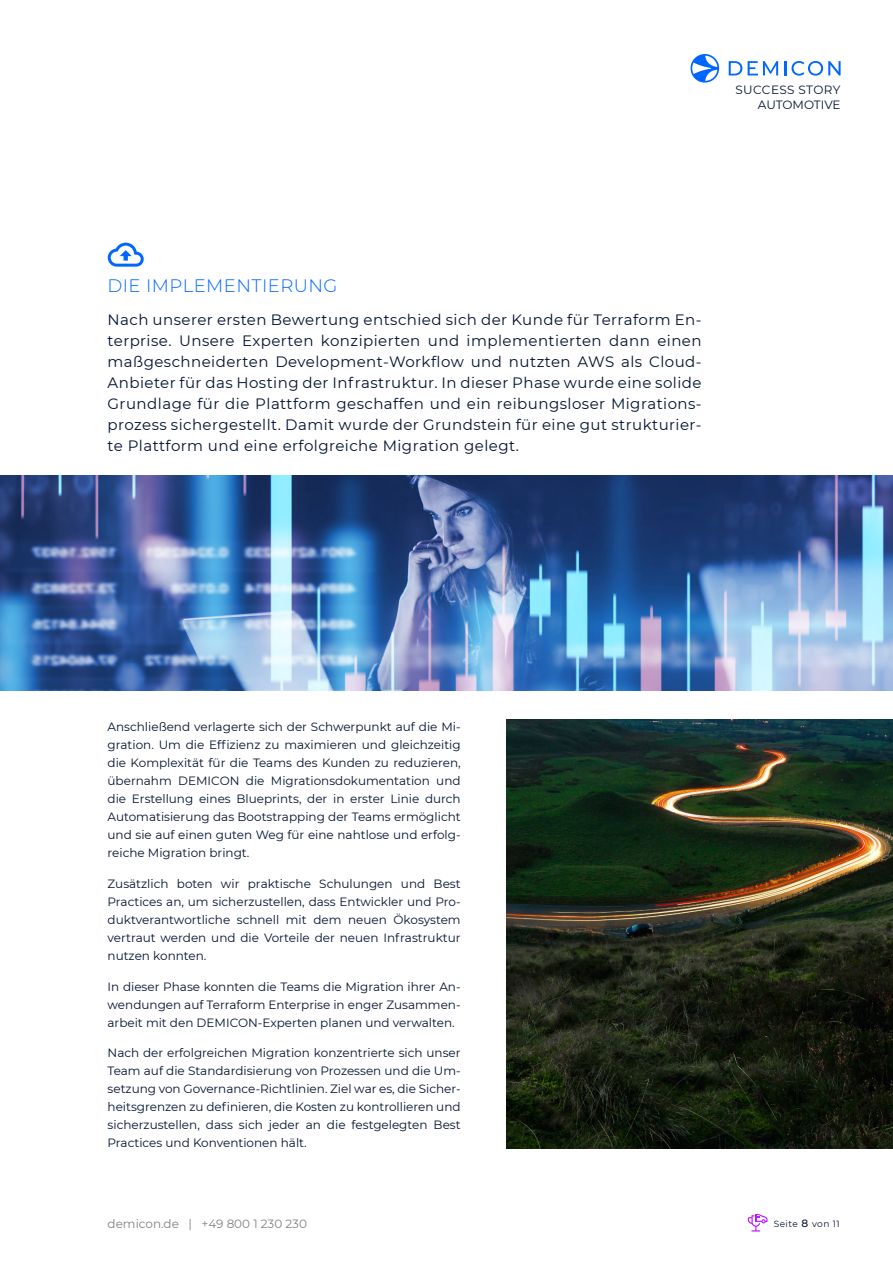
<style>
.page{position:relative;width:893px;height:1263px;background:#fff}
.page>*{position:absolute;margin:0;border:0;box-sizing:border-box;transform-origin:0 0}
.t1{font:300 18px "Montserrat";letter-spacing:.025em;color:#06f}
.t2{font:15px/21px "Montserrat";letter-spacing:.03em;color:#001230;text-align:justify}
.t3{font:12px/18px "Montserrat";color:#001230;text-align:justify}
.t4{font:12px "Montserrat";color:#808080}
.t5{font:12px/14.4px "Montserrat";letter-spacing:.02em;color:#001230;text-align:right}
.t6{font:9px "Montserrat";letter-spacing:.05em;color:#001230}
.s1{font-weight:500;font-size:10.5px}
</style>
<div class="page">
<svg style="left:690px;top:54px;width:29px;height:29px"></svg>
<svg style="left:729px;top:61px;width:13px;height:14px"></svg>
<svg style="left:748px;top:61px;width:30px;height:14px"></svg>
<svg style="left:784px;top:61px;width:57px;height:15px"></svg>
<svg style="left:748px;top:1214px;width:19px;height:17px"></svg>
<img style="left:506px;top:719px;width:387px;height:430px">
<svg style="left:108px;top:243px;width:36px;height:24px"></svg>
<svg style="left:0;top:476px;width:893px;height:215px"></svg>
<p class="t5" style="left:735px;top:82px;width:107px">SUCCESS STORY<br>AUTOMOTIVE</p>
<h1 class="t1" style="left:108px;top:273px;width:231px">DIE IMPLEMENTIERUNG</h1>
<p class="t2" style="left:108px;top:309px;width:596px">Nach unserer ersten Bewertung entschied sich der Kunde für Terraform En&shy;terprise. Unsere Experten konzipierten und implementierten dann einen maßgeschneiderten Development-Workflow und nutzten AWS als Cloud-Anbieter für das Hosting der Infrastruktur. In dieser Phase wurde eine solide Grundlage für die Plattform geschaffen und ein reibungsloser Migrations&shy;prozess sichergestellt. Damit wurde der Grundstein für eine gut strukturier&shy;te Plattform und eine erfolgreiche Migration gelegt.</p>
<p class="t3" style="left:108px;top:717px;width:355px">Anschließend verlagerte sich der Schwerpunkt auf die Mi&shy;gration. Um die Effizienz zu maximieren und gleichzeitig die Komplexität für die Teams des Kunden zu reduzieren, übernahm DEMICON die Migrationsdokumentation und die Erstellung eines Blueprints, der in erster Linie durch Automatisierung das Bootstrapping der Teams ermöglicht und sie auf einen guten Weg für eine nahtlose und erfolg&shy;reiche Migration bringt.</p>
<p class="t3" style="left:108px;top:874px;width:355px">Zusätzlich boten wir praktische Schulungen und Best Practices an, um sicherzustellen, dass Entwickler und Pro&shy;duktverantwortliche schnell mit dem neuen Ökosystem vertraut werden und die Vorteile der neuen Infrastruktur nutzen konnten.</p>
<p class="t3" style="left:108px;top:977px;width:355px">In dieser Phase konnten die Teams die Migration ihrer An&shy;wendungen auf Terraform Enterprise in enger Zusammen&shy;arbeit mit den DEMICON-Experten planen und verwalten.</p>
<p class="t3" style="left:108px;top:1043px;width:355px">Nach der erfolgreichen Migration konzentrierte sich unser Team auf die Standardisierung von Prozessen und die Um&shy;setzung von Governance-Richtlinien. Ziel war es, die Sicher&shy;heitsgrenzen zu definieren, die Kosten zu kontrollieren und sicherzustellen, dass sich jeder an die festgelegten Best Practices und Konventionen hält.</p>
<p class="t4" style="left:108px;top:1215px;width:201px">demicon.de | +49 800 1 230 230</p>
<p class="t6" style="left:774px;top:1218px;width:67px">Seite <span class="s1">8</span> von 11</p>
</div>
